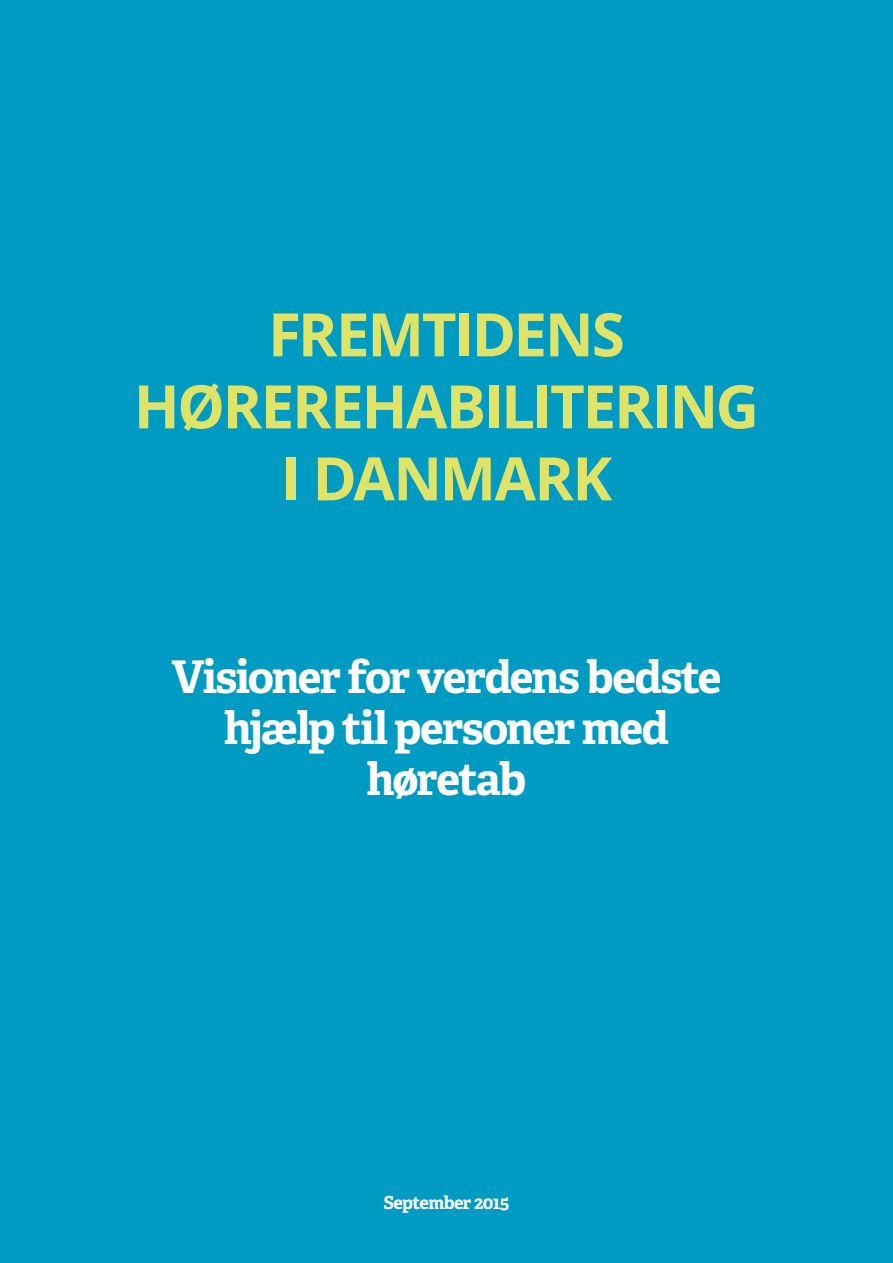
<style>
.page{position:relative;width:893px;height:1263px;background:#009bc3}
.page>*{position:absolute;margin:0;border:0;box-sizing:border-box;transform-origin:0 0}
.t1{font:700 60px/72px "Open Sans";letter-spacing:-.035em;color:#dfe469;text-align:center}
.t2{font:700 45px/51px "Adelle PE";letter-spacing:-.04em;color:#fff;text-align:center}
.t3{font:700 18px "Adelle PE";letter-spacing:-.035em;color:#fff}
</style>
<div class="page">
<h1 class="t1" style="left:134px;top:297px;width:627px">FREMTIDENS<br>HØREREHABILITERING<br>I DANMARK</h1>
<p class="t2" style="left:171px;top:650px;width:551px">Visioner for verdens bedste hjælp til personer med høretab</p>
<p class="t3" style="left:383px;top:1189px;width:128px">September 2015</p>
</div>
